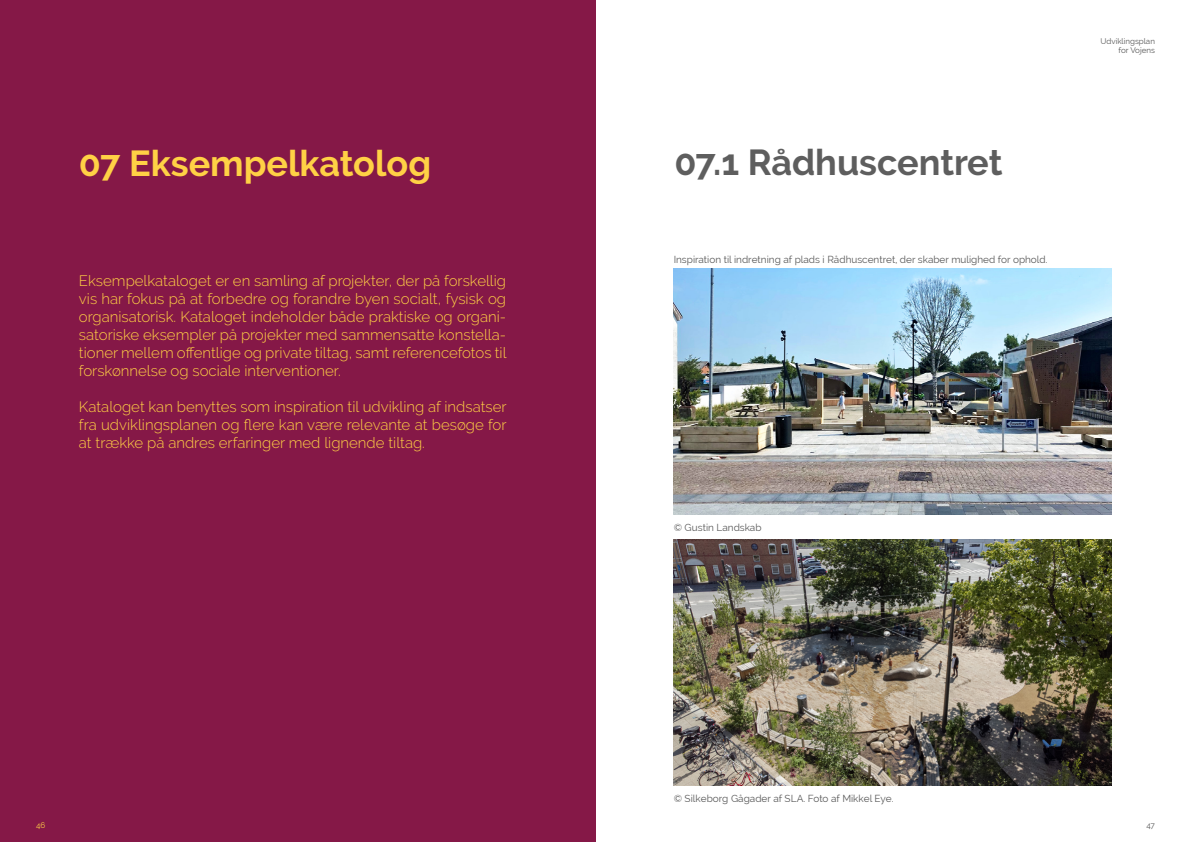
<style>
.page{position:relative;width:1191px;height:842px;background:#fff}
.page>*{position:absolute;margin:0;border:0;box-sizing:border-box;transform-origin:0 0}
.t1{font:700 36px "Raleway";color:#ffd145}
.t2{font:700 36px "Raleway";color:#5e5e5e}
.t3{font:300 15px/18px "Raleway";color:#ffd145;text-align:justify}
.t4{font:10px "Raleway";color:#595959}
.t5{font:8px/9.6px "Raleway";color:#595959;text-align:right}
.t6{font:8px "Raleway";color:#ffd146}
</style>
<div class="page">
<div style="left:0;top:0;width:595px;height:842px;background:#851847"></div>
<img style="left:673px;top:268px;width:438px;height:247px">
<img style="left:673px;top:539px;width:439px;height:247px">
<p class="t1" style="left:79px;top:142px;width:354px">07 Eksempelkatolog</p>
<p class="t3" style="left:79px;top:272px;width:429px">Eksempelkataloget er en samling af projekter, der på forskellig vis har fokus på at forbedre og forandre byen socialt, fysisk og organisatorisk. Kataloget indeholder både praktiske og organi&shy;satoriske eksempler på projekter med sammensatte konstella&shy;tioner mellem offentlige og private tiltag, samt referencefotos til forskønnelse og sociale interventioner.</p>
<p class="t3" style="left:79px;top:398px;width:429px">Kataloget kan benyttes som inspiration til udvikling af indsatser fra udviklingsplanen og flere kan være relevante at besøge for at trække på andres erfaringer med lignende tiltag.</p>
<p class="t6" style="left:36px;top:821px;width:11px">46</p>
<p class="t2" style="left:674px;top:142px;width:329px">07.1 Rådhuscentret</p>
<p class="t4" style="left:673px;top:254px;width:375px">Inspiration til indretning af plads i Rådhuscentret, der skaber mulighed for ophold.</p>
<p class="t5" style="left:1100px;top:36px;width:56px">Udviklingsplan for Vojens</p>
<p class="t4" style="left:673px;top:522px;width:89px">© Gustin Landskab</p>
<p class="t4" style="left:673px;top:792px;width:221px">© Silkeborg Gågader af SLA. Foto af Mikkel Eye.</p>
<p class="t5" style="left:1146px;top:821px;width:10px">47</p>
</div>
